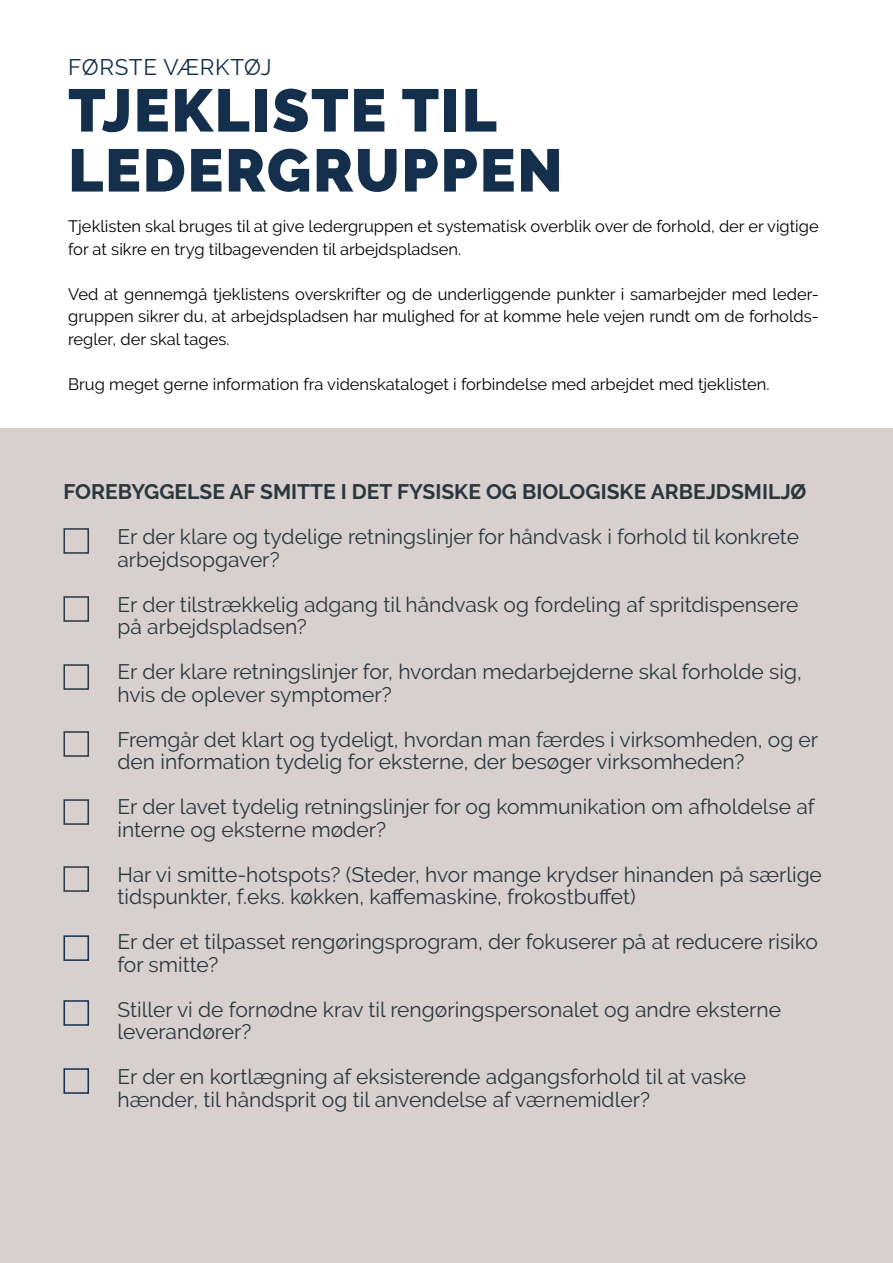
<style>
.page{position:relative;width:893px;height:1263px;background:#fff}
.page>*{position:absolute;margin:0;border:0;box-sizing:border-box;transform-origin:0 0}
.t1{font:900 60px/60px "Raleway";letter-spacing:.03em;color:#132f4b}
.t2{font:22.5px "Raleway";letter-spacing:.03em;color:#132f4b}
.t3{font:21px/22.5px "Raleway";color:#2a373f}
.t4{font:700 21px "Raleway";color:#2a373f}
.t5{font:16.5px/22.5px "Raleway";color:#000}
</style>
<div class="page">
<div style="left:0;top:428px;width:893px;height:835px;background:#d7d0ce"></div>
<div style="left:63px;top:528px;width:26px;height:26px;border:2px solid #2a373f"></div>
<div style="left:63px;top:596px;width:26px;height:26px;border:2px solid #2a373f"></div>
<div style="left:63px;top:664px;width:26px;height:26px;border:2px solid #2a373f"></div>
<div style="left:63px;top:731px;width:26px;height:26px;border:2px solid #2a373f"></div>
<div style="left:63px;top:799px;width:26px;height:26px;border:2px solid #2a373f"></div>
<div style="left:63px;top:866px;width:26px;height:26px;border:2px solid #2a373f"></div>
<div style="left:63px;top:935px;width:26px;height:26px;border:2px solid #132f4b"></div>
<div style="left:63px;top:1000px;width:26px;height:26px;border:2px solid #132f4b"></div>
<div style="left:63px;top:1068px;width:26px;height:26px;border:2px solid #132f4b"></div>
<p class="t2" style="left:68px;top:54px;width:205px">FØRSTE VÆRKTØJ</p>
<h1 class="t1" style="left:68px;top:81px;width:496px">TJEKLISTE TIL<br>LEDERGRUPPEN</h1>
<p class="t5" style="left:68px;top:215px;width:752px">Tjeklisten skal bruges til at give ledergruppen et systematisk overblik over de forhold, der er vigtige for at sikre en tryg tilbagevenden til arbejdspladsen.</p>
<p class="t5" style="left:68px;top:283px;width:752px;text-align:justify">Ved at gennemgå tjeklistens overskrifter og de underliggende punkter i samarbejder med leder&shy;gruppen sikrer du, at arbejdspladsen har mulighed for at komme hele vejen rundt om de forholds&shy;regler, der skal tages.</p>
<p class="t5" style="left:68px;top:373px;width:703px">Brug meget gerne information fra videnskataloget i forbindelse med arbejdet med tjeklisten.</p>
<p class="t4" style="left:63px;top:480px;width:744px">FOREBYGGELSE AF SMITTE I DET FYSISKE OG BIOLOGISKE ARBEJDSMILJØ</p>
<p class="t3" style="left:117px;top:525px;width:683px">Er der klare og tydelige retningslinjer for håndvask i forhold til konkrete arbejdsopgaver?</p>
<p class="t3" style="left:117px;top:593px;width:683px">Er der tilstrækkelig adgang til håndvask og fordeling af spritdispensere på arbejdspladsen?</p>
<p class="t3" style="left:117px;top:660px;width:686px">Er der klare retningslinjer for, hvordan medarbejderne skal forholde sig, hvis de oplever symptomer?</p>
<p class="t3" style="left:117px;top:728px;width:702px">Fremgår det klart og tydeligt, hvordan man færdes i virksomheden, og er den information tydelig for eksterne, der besøger virksomheden?</p>
<p class="t3" style="left:117px;top:795px;width:699px">Er der lavet tydelig retningslinjer for og kommunikation om afholdelse af interne og eksterne møder?</p>
<p class="t3" style="left:117px;top:863px;width:706px">Har vi smitte-hotspots? (Steder, hvor mange krydser hinanden på særlige tidspunkter, f.eks. køkken, kaffemaskine, frokostbuffet)</p>
<p class="t3" style="left:117px;top:930px;width:702px">Er der et tilpasset rengøringsprogram, der fokuserer på at reducere risiko for smitte?</p>
<p class="t3" style="left:117px;top:998px;width:665px">Stiller vi de fornødne krav til rengøringspersonalet og andre eksterne leverandører?</p>
<p class="t3" style="left:117px;top:1065px;width:630px">Er der en kortlægning af eksisterende adgangsforhold til at vaske hænder, til håndsprit og til anvendelse af værnemidler?</p>
</div>
